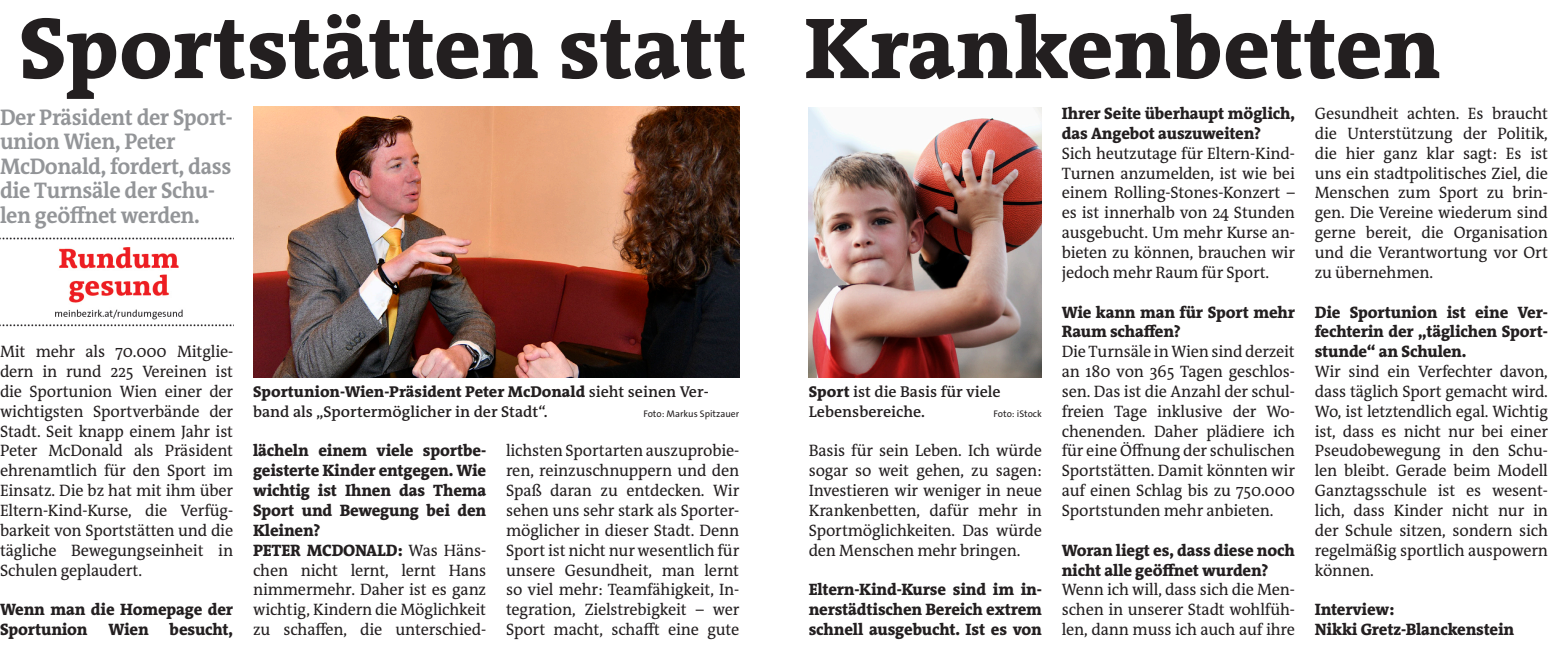
<style>
.page{position:relative;width:1548px;height:645px;background:#fff}
.page>*{position:absolute;margin:0;border:0;box-sizing:border-box;transform-origin:0 0}
.t1{font:800 87.5px "The RM Antiqua";color:#231f20}
.t2{font:700 22.75px/24.5px "The RM Antiqua";letter-spacing:-.02em;color:#939598;scale:.95 1}
.t3{font:16.62px/19.8px "The RM Antiqua";letter-spacing:-.01em;color:#231f20;text-align:justify}
.t4{font:800 16.62px/19.8px "The RM Antiqua";letter-spacing:-.01em;color:#231f20}
.t5{font:600 15.75px/19.8px "The RM Antiqua";color:#231f20}
.t6{font:9.62px "The Sans Os F";color:#231f20}
.s1{font-weight:800}
.s2{font-weight:400}
</style>
<div class="page">
<img style="left:0;top:237px;width:232px;height:90px">
<img style="left:253px;top:107px;width:486px;height:270px">
<img style="left:809px;top:107px;width:233px;height:270px">
<h1 class="t1" style="left:19px;top:-8px;width:1423px">Sportstätten statt Krankenbetten</h1>
<h2 class="t2" style="left:0;top:105px;width:247px">Der Präsident der Sport&shy;union Wien, Peter<br>McDonald, fordert, dass die Turnsäle der Schu&shy;len geöffnet werden.</h2>
<p class="t3" style="left:0;top:342px;width:235px">Mit mehr als 70.000 Mitglie&shy;dern in rund 225 Vereinen ist die Sportunion Wien einer der wichtigsten Sportverbände der Stadt. Seit knapp einem Jahr ist Peter McDonald als Präsident ehrenamtlich für den Sport im Einsatz. Die bz hat mit ihm über Eltern-Kind-Kurse, die Verfüg&shy;barkeit von Sportstätten und die tägliche Bewegungseinheit in Schulen geplaudert.</p>
<p class="t4" style="left:0;top:600px;width:235px">Wenn man die Homepage der<br>Sportunion</p>
<p class="t4" style="left:109px;top:620px;width:42px">Wien</p>
<p class="t4" style="left:170px;top:620px;width:65px">besucht,</p>
<p class="t5" style="left:253px;top:382px;width:457px"><span class="s1">Sportunion-Wien-Präsident Peter McDonald</span> sieht seinen Ver&shy;band als „Sportermöglicher in der Stadt“.</p>
<p class="t6" style="left:643px;top:407px;width:97px">Foto: Markus Spitzauer</p>
<p class="t5" style="left:809px;top:382px;width:193px"><span class="s1">Sport</span> ist die Basis für viele<br>Lebensbereiche.</p>
<p class="t6" style="left:993px;top:407px;width:50px">Foto: iStock</p>
<p class="t4" style="left:253px;top:441px;width:235px">lächeln einem viele sportbe&shy;geisterte Kinder entgegen. Wie wichtig ist Ihnen das Thema<br>Sport und Bewegung bei den<br>Kleinen?<br>PETER MCDONALD: <span class="s2">Was Häns&shy;chen nicht lernt, lernt Hans nimmermehr. Daher ist es ganz wichtig, Kindern die Möglichkeit zu schaffen, die unterschied-</span></p>
<p class="t3" style="left:506px;top:441px;width:235px">lichsten Sportarten auszuprobie&shy;ren, reinzuschnuppern und den Spaß daran zu entdecken. Wir sehen uns sehr stark als Sporter&shy;möglicher in dieser Stadt. Denn Sport ist nicht nur wesentlich für unsere Gesundheit, man lernt so viel mehr: Teamfähigkeit, In&shy;tegration, Zielstrebigkeit – wer Sport macht, schafft eine gute</p>
<p class="t3" style="left:809px;top:441px;width:235px">Basis für sein Leben. Ich würde sogar so weit gehen, zu sagen:<br>Investieren wir weniger in neue Krankenbetten, dafür mehr in Sportmöglichkeiten. Das würde den Menschen mehr bringen.</p>
<p class="t4" style="left:809px;top:580px;width:235px;text-align:justify">Eltern-Kind-Kurse sind im in&shy;nerstädtischen Bereich extrem schnell ausgebucht. Ist es von</p>
<p class="t4" style="left:1062px;top:104px;width:235px">Ihrer Seite überhaupt möglich, das Angebot auszuweiten?</p>
<p class="t3" style="left:1062px;top:143px;width:235px">Sich heutzutage für Eltern-Kind-Turnen anzumelden, ist wie bei einem Rolling-Stones-Konzert – es ist innerhalb von 24 Stunden ausgebucht. Um mehr Kurse an&shy;bieten zu können, brauchen wir jedoch mehr Raum für Sport.</p>
<p class="t4" style="left:1062px;top:302px;width:235px">Wie kann man für Sport mehr<br>Raum schaffen?</p>
<p class="t3" style="left:1062px;top:342px;width:235px">Die Turnsäle in Wien sind derzeit an 180 von 365 Tagen geschlos&shy;sen. Das ist die Anzahl der schul&shy;freien Tage inklusive der Wo&shy;chenenden. Daher plädiere ich für eine Öffnung der schulischen Sportstätten. Damit könnten wir auf einen Schlag bis zu 750.000<br>Sportstunden mehr anbieten.</p>
<p class="t4" style="left:1062px;top:540px;width:235px">Woran liegt es, dass diese noch nicht alle geöffnet wurden?</p>
<p class="t3" style="left:1062px;top:580px;width:235px">Wenn ich will, dass sich die Men&shy;schen in unserer Stadt wohlfüh&shy;len, dann muss ich auch auf ihre</p>
<p class="t3" style="left:1315px;top:104px;width:235px">Gesundheit achten. Es braucht die Unterstützung der Politik, die hier ganz klar sagt: Es ist uns ein stadtpolitisches Ziel, die Menschen zum Sport zu brin&shy;gen. Die Vereine wiederum sind gerne bereit, die Organisation und die Verantwortung vor Ort zu übernehmen.</p>
<p class="t4" style="left:1315px;top:302px;width:235px;text-align:justify">Die Sportunion ist eine Ver&shy;fechterin der „täglichen Sport&shy;stunde“ an Schulen.</p>
<p class="t3" style="left:1315px;top:362px;width:235px">Wir sind ein Verfechter davon, dass täglich Sport gemacht wird.<br>Wo, ist letztendlich egal. Wichtig ist, dass es nicht nur bei einer Pseudobewegung in den Schu&shy;len bleibt. Gerade beim Modell Ganztagsschule ist es wesent&shy;lich, dass Kinder nicht nur in der Schule sitzen, sondern sich regelmäßig sportlich auspowern können.</p>
<p class="t4" style="left:1315px;top:600px;width:201px">Interview:<br>Nikki Gretz-Blanckenstein</p>
</div>
